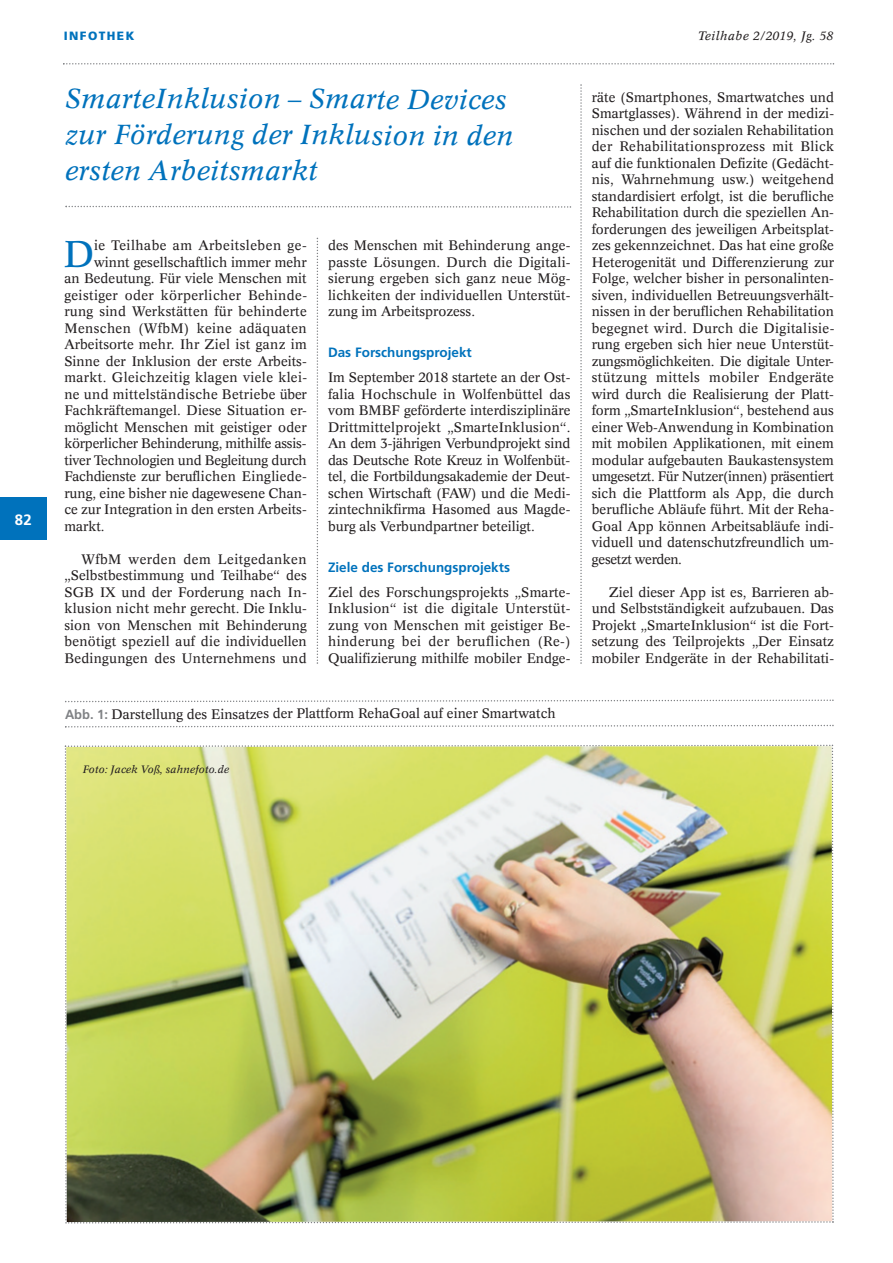
<style>
.page{position:relative;width:893px;height:1263px;background:#fff}
.page>*{position:absolute;margin:0;border:0;box-sizing:border-box;transform-origin:0 0}
.t1{font:36.45px "Concorde";color:#0072bc}
.t2{font:italic 27px/36px "Concorde";color:#0072bc}
.t3{font:700 15px "Frutiger";color:#fff}
.t4{font:13.5px/16.5px "Concorde";color:#231f20;text-align:justify}
.t5{font:13.5px "Concorde";letter-spacing:.03em;color:#231f20}
.t6{font:13.5px "Concorde";letter-spacing:.02em;color:#231f20}
.t7{font:700 13.5px "Frutiger";color:#0072bc}
.t8{font:13.5px "Concorde";letter-spacing:.035em;color:#231f20}
.t9{font:italic 12px "Concorde";letter-spacing:.03em;color:#231f20}
.t10{font:900 12px "Frutiger";letter-spacing:.12em;color:#0072bc}
.t11{font:italic 10.5px "Concorde";color:#231f20}
.s1{font-family:"Frutiger";font-weight:700;font-size:13.2px;color:#808285}
</style>
<div class="page">
<svg style="left:63px;top:63px;width:771px;height:2px"></svg>
<div style="left:0;top:497px;width:47px;height:43px;background:#0072bc"></div>
<svg style="left:317px;top:238px;width:1px;height:426px"></svg>
<svg style="left:580px;top:84px;width:2px;height:580px"></svg>
<img style="left:64px;top:744px;width:770px;height:480px">
<svg style="left:65px;top:699px;width:769px;height:4px"></svg>
<svg style="left:65px;top:724px;width:769px;height:4px"></svg>
<svg style="left:65px;top:205px;width:506px;height:3px"></svg>
<p class="t3" style="left:15px;top:513px;width:18px">82</p>
<p class="t10" style="left:64px;top:31px;width:72px">INFOTHEK</p>
<p class="t9" style="left:698px;top:31px;width:137px">Teilhabe 2/2019, Jg. 58</p>
<h2 class="t2" style="left:65px;top:83px;width:450px">SmarteInklusion – Smarte Devices zur Förderung der Inklusion in den ersten Arbeitsmarkt</h2>
<h1 class="t1" style="left:64px;top:239px;width:32px">D</h1>
<p class="t8" style="left:94px;top:240px;width:214px">ie Teilhabe am Arbeitsleben ge-</p>
<p class="t4" style="left:94px;top:255px;width:214px">winnt gesellschaftlich immer mehr</p>
<p class="t4" style="left:64px;top:271px;width:244px">an Bedeutung. Für viele Menschen mit</p>
<p class="t5" style="left:64px;top:289px;width:244px">geistiger oder körperlicher Behinde-</p>
<p class="t4" style="left:64px;top:304px;width:244px">rung sind Werkstätten für behinderte</p>
<p class="t5" style="left:64px;top:322px;width:244px">Menschen (WfbM) keine adäquaten</p>
<p class="t6" style="left:64px;top:339px;width:244px">Arbeitsorte mehr. Ihr Ziel ist ganz im</p>
<p class="t4" style="left:64px;top:354px;width:244px">Sinne der Inklusion der erste Arbeits-</p>
<p class="t5" style="left:64px;top:372px;width:244px">markt. Gleichzeitig klagen viele klei-</p>
<p class="t6" style="left:64px;top:388px;width:244px">ne und mittelständische Betriebe über</p>
<p class="t4" style="left:64px;top:403px;width:244px">Fachkräftemangel. Diese Situation er-</p>
<p class="t4" style="left:64px;top:420px;width:244px">möglicht Menschen mit geistiger oder</p>
<p class="t4" style="left:64px;top:436px;width:244px">körperlicher Behinderung, mithilfe assis-</p>
<p class="t4" style="left:64px;top:453px;width:244px">tiver Technologien und Begleitung durch</p>
<p class="t4" style="left:64px;top:469px;width:244px">Fachdienste zur beruflichen Eingliede-</p>
<p class="t4" style="left:64px;top:486px;width:244px">rung, eine bisher nie dagewesene Chan-</p>
<p class="t4" style="left:64px;top:502px;width:244px">ce zur Integration in den ersten Arbeits-</p>
<p class="t4" style="left:64px;top:519px;width:42px">markt.</p>
<p class="t4" style="left:64px;top:552px;width:244px;text-indent:17px">WfbM werden dem Leitgedanken „Selbstbestimmung und Teilhabe“ des SGB IX und der Forderung nach In&shy;klusion nicht mehr gerecht. Die Inklu&shy;sion von Menschen mit Behinderung benötigt speziell auf die individuellen Bedingungen des Unternehmens und</p>
<p class="t4" style="left:328px;top:238px;width:244px">des Menschen mit Behinderung ange&shy;passte Lösungen. Durch die Digitali&shy;sierung ergeben sich ganz neue Mög&shy;lichkeiten der individuellen Unterstüt&shy;zung im Arbeitsprozess.</p>
<p class="t7" style="left:328px;top:347px;width:145px">Das Forschungsprojekt</p>
<p class="t4" style="left:328px;top:370px;width:244px">Im September 2018 startete an der Ost&shy;falia Hochschule in Wolfenbüttel das vom BMBF geförderte interdisziplinäre Drittmittelprojekt „SmarteInklusion“.<br>An dem 3-jährigen Verbundprojekt sind das Deutsche Rote Kreuz in Wolfenbüt&shy;tel, die Fortbildungsakademie der Deut&shy;schen Wirtschaft (FAW) und die Medi&shy;zintechnikfirma Hasomed aus Magde&shy;burg als Verbundpartner beteiligt.</p>
<p class="t7" style="left:328px;top:562px;width:184px">Ziele des Forschungsprojekts</p>
<p class="t4" style="left:328px;top:585px;width:244px">Ziel des Forschungsprojekts „Smarte-Inklusion“ ist die digitale Unterstüt&shy;zung von Menschen mit geistiger Be&shy;hinderung bei der beruflichen (Re-)<br>Qualifizierung mithilfe mobiler Endge-</p>
<p class="t4" style="left:65px;top:706px;width:492px"><span class="s1">Abb. 1:</span> Darstellung des Einsatzes der Plattform RehaGoal auf einer Smartwatch</p>
<p class="t11" style="left:83px;top:764px;width:148px">Foto: Jacek Voß, sahnefoto.de</p>
<p class="t4" style="left:592px;top:90px;width:244px">räte (Smartphones, Smartwatches und Smartglasses). Während in der medizi&shy;nischen und der sozialen Rehabilitation der Rehabilitationsprozess mit Blick auf die funktionalen Defizite (Gedächt&shy;nis, Wahrnehmung usw.) weitgehend standardisiert erfolgt, ist die berufliche Rehabilitation durch die speziellen An&shy;forderungen des jeweiligen Arbeitsplat&shy;zes gekennzeichnet. Das hat eine große Heterogenität und Differenzierung zur Folge, welcher bisher in personalinten&shy;siven, individuellen Betreuungsverhält&shy;nissen in der beruflichen Rehabilitation begegnet wird. Durch die Digitalisie&shy;rung ergeben sich hier neue Unterstüt&shy;zungsmöglichkeiten. Die digitale Unter&shy;stützung mittels mobiler Endgeräte wird durch die Realisierung der Platt&shy;form „SmarteInklusion“, bestehend aus einer Web-Anwendung in Kombination mit mobilen Applikationen, mit einem modular aufgebauten Baukastensystem umgesetzt. Für Nutzer(innen) präsentiert sich die Plattform als App, die durch berufliche Abläufe führt. Mit der Reha-Goal App können Arbeitsabläufe indi&shy;viduell und datenschutzfreundlich um&shy;gesetzt werden.</p>
<p class="t4" style="left:592px;top:585px;width:244px;text-indent:17px">Ziel dieser App ist es, Barrieren ab&shy;und Selbstständigkeit aufzubauen. Das Projekt „SmarteInklusion“ ist die Fort&shy;setzung des Teilprojekts „Der Einsatz mobiler Endgeräte in der Rehabilitati-</p>
</div>
